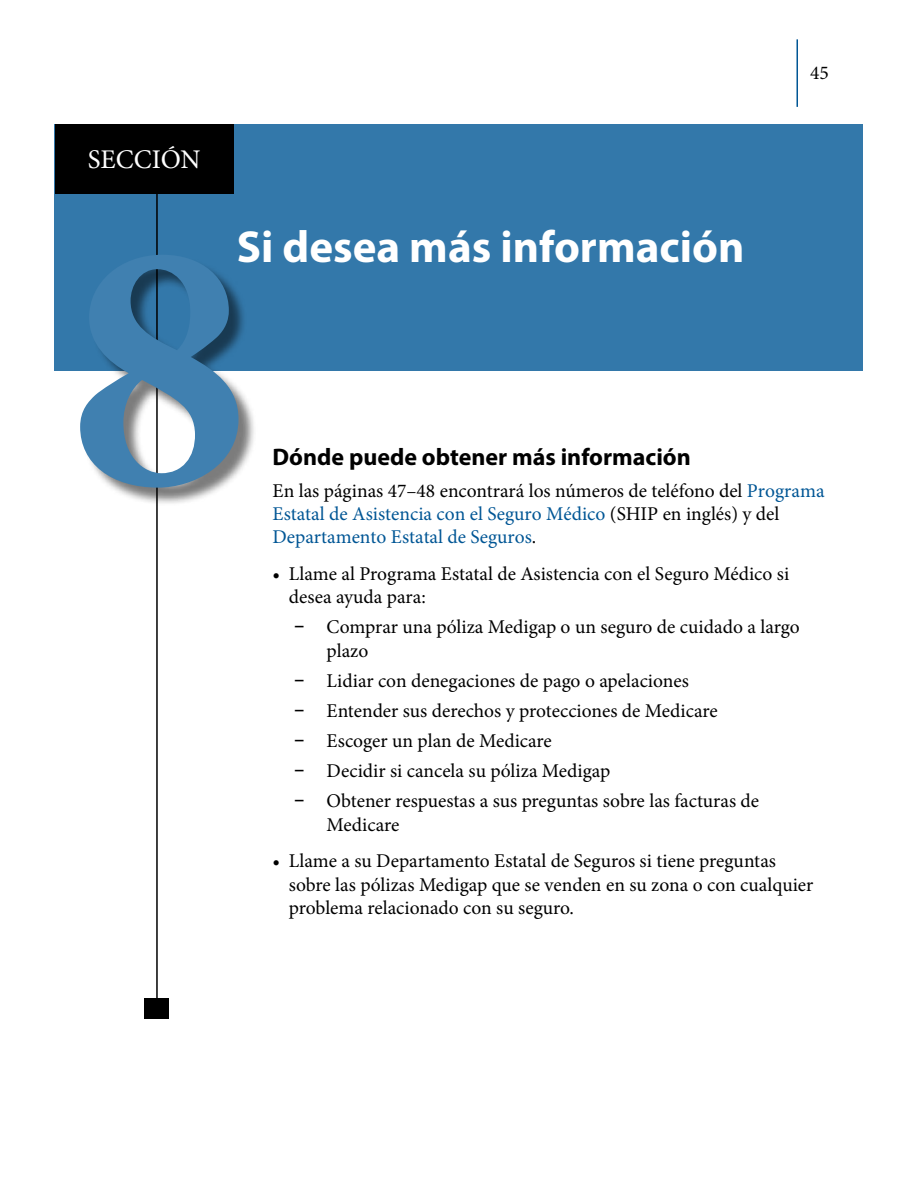
<style>
.page{position:relative;width:918px;height:1188px;background:#fff}
.page>*{position:absolute;margin:0;border:0;box-sizing:border-box;transform-origin:0 0}
.t1{font:700 360px "Minion Pro";color:#4080b0}
._30pt_Section_Headin{font:700 45px "Myriad Pro";color:#fff}
.t2{font:27px "Minion Pro";letter-spacing:-.005em;color:#fff}
.Heading_2{font:700 24px "Myriad Pro";color:#000}
.Body_Text_13{font:19.5px/23.4px "Minion Pro";color:#000}
.Body_Text_13-2{font:19.5px/23.4px "Minion Pro";color:#005695}
.s1{color:#000}
.s2{font-family:"Myriad Pro";font-weight:600}
</style>
<div class="page">
<div style="left:55px;top:124px;width:808px;height:247px;background:#3378aa"></div>
<hr style="left:156px;top:178px;width:2px;height:824px;background:#000">
<div style="left:55px;top:124px;width:179px;height:70px;background:#000"></div>
<div style="left:144px;top:998px;width:24px;height:21px;background:#000"></div>
<hr style="left:796px;top:39px;width:2px;height:68px;background:#005695">
<div style="left:83px;top:258px;width:175px;height:249px;background:#000;opacity:.52"></div>
<h3 class="t2" style="left:88px;top:142px;width:114px">SECCIÓN</h3>
<p class="Body_Text_13" style="left:810px;top:61px;width:20px">45</p>
<p class="_30pt_Section_Headin" style="left:237px;top:218px;width:509px">Si desea más información</p>
<h1 class="t1" style="left:69px;top:115px;width:181px">8</h1>
<h2 class="Heading_2" style="left:273px;top:441px;width:420px">Dónde puede obtener más información</h2>
<p class="Body_Text_13-2" style="left:273px;top:479px;width:553px"><span class="s1">En las páginas 47–48 encontrará los números de teléfono del</span> Programa<br>Estatal de Asistencia con el Seguro Médico <span class="s1">(SHIP en inglés) y del<br></span>Departamento Estatal de Seguros<span class="s1">.</span></p>
<p class="Body_Text_13" style="left:289px;top:562px;width:502px;text-indent:-16px">• Llame al Programa Estatal de Asistencia con el Seguro Médico si desea ayuda para:</p>
<p class="Body_Text_13" style="left:327px;top:615px;width:475px;text-indent:-32px"><span class="s2">–</span> Comprar una póliza Medigap o un seguro de cuidado a largo plazo</p>
<p class="Body_Text_13" style="left:294px;top:669px;width:396px"><span class="s2">–</span> Lidiar con denegaciones de pago o apelaciones</p>
<p class="Body_Text_13" style="left:294px;top:699px;width:425px"><span class="s2">–</span> Entender sus derechos y protecciones de Medicare</p>
<p class="Body_Text_13" style="left:294px;top:729px;width:259px"><span class="s2">–</span> Escoger un plan de Medicare</p>
<p class="Body_Text_13" style="left:294px;top:759px;width:317px"><span class="s2">–</span> Decidir si cancela su póliza Medigap</p>
<p class="Body_Text_13" style="left:327px;top:790px;width:434px;text-indent:-32px"><span class="s2">–</span> Obtener respuestas a sus preguntas sobre las facturas de<br>Medicare</p>
<p class="Body_Text_13" style="left:289px;top:849px;width:526px;text-indent:-16px">• Llame a su Departamento Estatal de Seguros si tiene preguntas sobre las pólizas Medigap que se venden en su zona o con cualquier problema relacionado con su seguro.</p>
</div>
